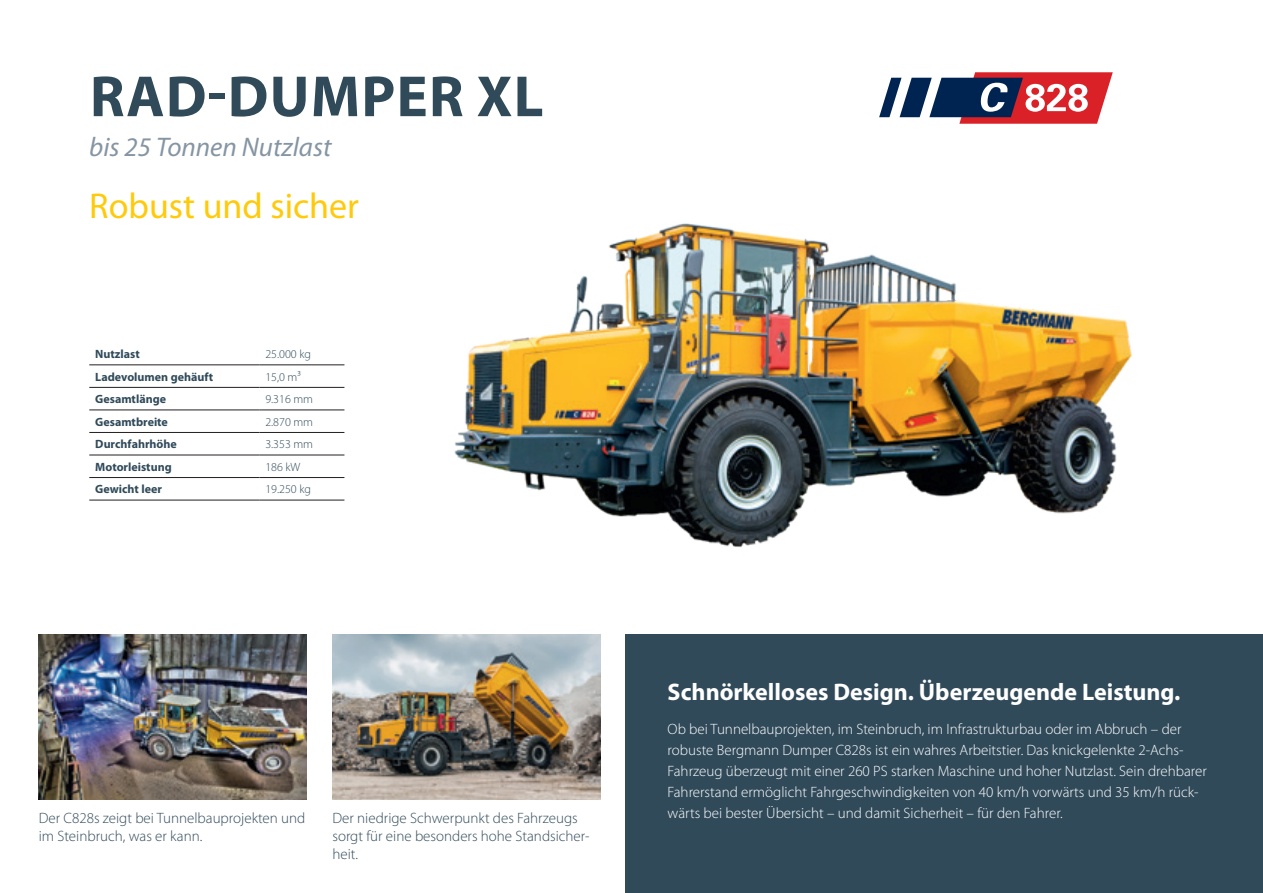
<style>
.page{position:relative;width:1263px;height:893px;background:#fff}
.page>*{position:absolute;margin:0;border:0;box-sizing:border-box;transform-origin:0 0}
.t1{font:700 58.5px "Myriad Pro";letter-spacing:.02em;color:#304a5a}
.t2{font:36px "Myriad Pro";color:#feca0a}
.t3{font:italic 27px "Myriad Pro";color:#8595a3}
.t4{font:700 24px "Myriad Pro";color:#fff}
.t5{font:300 15px/21px "Myriad Pro";color:#fff}
.t6{font:300 15px/18px "Myriad Pro";color:#304a5a}
.t7{font:700 12px "Myriad Pro";color:#304a5a}
.t8{font:300 12px "Myriad Pro";color:#304a5a}
</style>
<div class="page">
<img style="left:454px;top:223px;width:678px;height:325px">
<div style="left:625px;top:634px;width:638px;height:259px;background:#304a5a"></div>
<img style="left:332px;top:634px;width:268px;height:166px">
<img style="left:39px;top:634px;width:268px;height:166px">
<svg style="left:879px;top:72px;width:234px;height:52px"></svg>
<hr style="left:259px;top:365px;width:85px;height:1px;background:#231f20">
<hr style="left:259px;top:387px;width:85px;height:1px;background:#231f20">
<hr style="left:259px;top:410px;width:85px;height:1px;background:#231f20">
<hr style="left:259px;top:432px;width:85px;height:1px;background:#231f20">
<hr style="left:259px;top:455px;width:85px;height:1px;background:#231f20">
<hr style="left:259px;top:477px;width:85px;height:1px;background:#231f20">
<hr style="left:259px;top:500px;width:85px;height:1px;background:#231f20">
<hr style="left:89px;top:365px;width:170px;height:1px;background:#231f20">
<hr style="left:89px;top:387px;width:170px;height:1px;background:#231f20">
<hr style="left:89px;top:410px;width:170px;height:1px;background:#231f20">
<hr style="left:89px;top:432px;width:170px;height:1px;background:#231f20">
<hr style="left:89px;top:455px;width:170px;height:1px;background:#231f20">
<hr style="left:89px;top:477px;width:170px;height:1px;background:#231f20">
<hr style="left:89px;top:500px;width:170px;height:1px;background:#231f20">
<h1 class="t1" style="left:90px;top:58px;width:455px">RAD-DUMPER XL</h1>
<h3 class="t3" style="left:89px;top:131px;width:244px">bis 25 Tonnen Nutzlast</h3>
<h2 class="t2" style="left:89px;top:184px;width:271px">Robust und sicher</h2>
<p class="t7" style="left:95px;top:346px;width:46px">Nutzlast</p>
<p class="t8" style="left:265px;top:347px;width:47px">25.000 kg</p>
<p class="t7" style="left:95px;top:369px;width:119px">Ladevolumen gehäuft</p>
<p class="t8" style="left:265px;top:369px;width:37px">15,0 m³</p>
<p class="t7" style="left:95px;top:391px;width:72px">Gesamtlänge</p>
<p class="t8" style="left:265px;top:392px;width:49px">9.316 mm</p>
<p class="t7" style="left:95px;top:414px;width:74px">Gesamtbreite</p>
<p class="t8" style="left:265px;top:414px;width:49px">2.870 mm</p>
<p class="t7" style="left:95px;top:436px;width:83px">Durchfahrhöhe</p>
<p class="t8" style="left:265px;top:437px;width:49px">3.353 mm</p>
<p class="t7" style="left:95px;top:459px;width:78px">Motorleistung</p>
<p class="t8" style="left:265px;top:460px;width:37px">186 kW</p>
<p class="t7" style="left:95px;top:481px;width:68px">Gewicht leer</p>
<p class="t8" style="left:265px;top:482px;width:47px">19.250 kg</p>
<p class="t6" style="left:39px;top:809px;width:268px">Der C828s zeigt bei Tunnelbauprojekten und im Steinbruch, was er kann.</p>
<p class="t6" style="left:332px;top:809px;width:259px">Der niedrige Schwerpunkt des Fahrzeugs sorgt für eine besonders hohe Standsicher&shy;heit.</p>
<h3 class="t4" style="left:668px;top:676px;width:514px">Schnörkelloses Design. Überzeugende Leistung.</h3>
<p class="t5" style="left:668px;top:718px;width:541px">Ob bei Tunnelbauprojekten, im Steinbruch, im Infrastrukturbau oder im Abbruch – der robuste Bergmann Dumper C828s ist ein wahres Arbeitstier. Das knickgelenkte 2-Achs-Fahrzeug überzeugt mit einer 260 PS starken Maschine und hoher Nutzlast. Sein drehbarer Fahrerstand ermöglicht Fahrgeschwindigkeiten von 40 km/h vorwärts und 35 km/h rück&shy;wärts bei bester Übersicht – und damit Sicherheit – für den Fahrer.</p>
</div>
